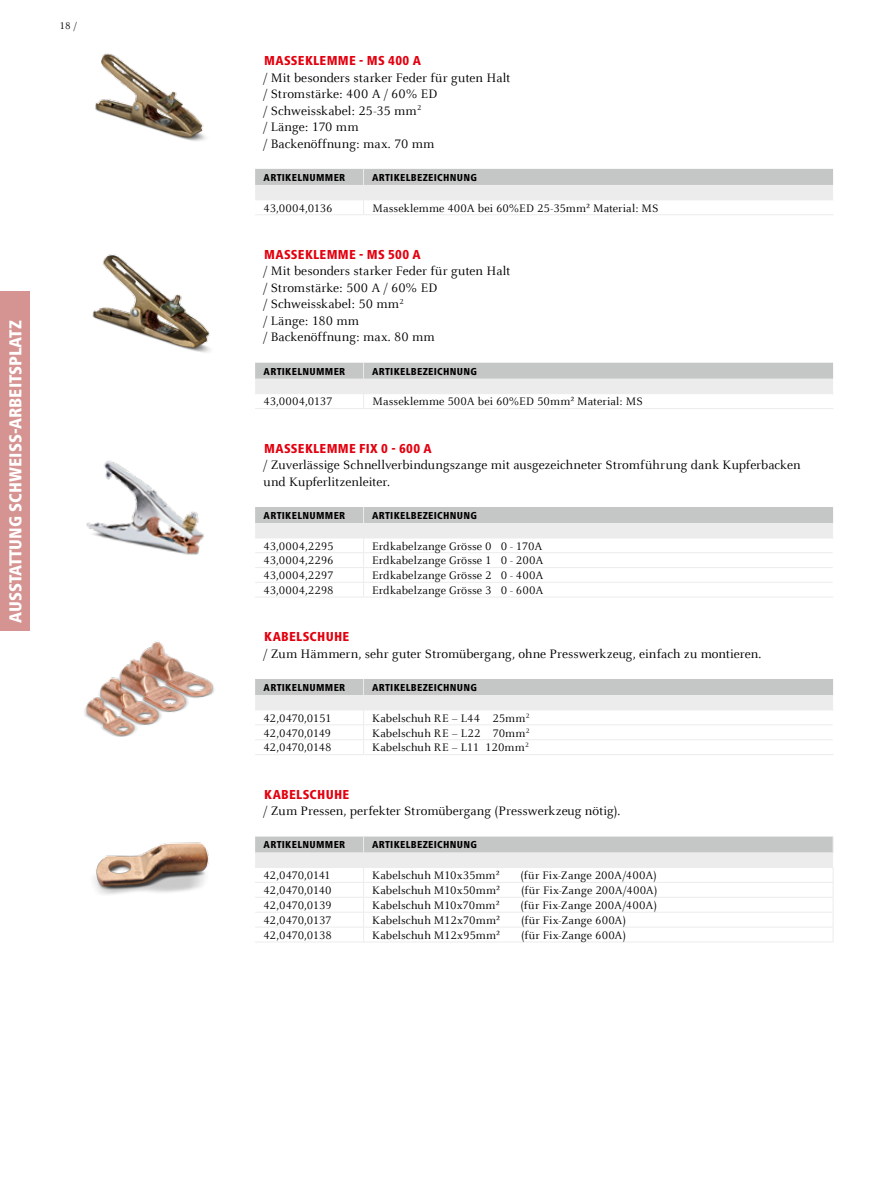
<style>
.page{position:relative;width:893px;height:1187px;background:#fff}
.page>*{position:absolute;margin:0;border:0;box-sizing:border-box;transform-origin:0 0}
.t1{font:800 condensed 18px "Frutiger Next LTW1 G";color:#fff}
.t2{font:13.5px/16.5px "Celeste Offc Pro";color:#000}
.t3{font:800 condensed 13.5px "Frutiger Next LTW1 G";letter-spacing:.02em;color:#e3000f}
.t4{font:12px "Celeste Offc Pro";letter-spacing:.005em;color:#000}
.t5{font:12px "Celeste Offc Pro";letter-spacing:-.04em;color:#000}
.t6{font:12px "Celeste Offc Pro";letter-spacing:-.03em;color:#000}
.t7{font:12px "Celeste Offc Pro";letter-spacing:-.025em;color:#000}
.t8{font:800 condensed 10.5px "Frutiger Next LTW1 G";letter-spacing:.03em;color:#000}
.t9{font:10.5px "Celeste Offc Pro";color:#000}
</style>
<div class="page">
<div style="left:0;top:291px;width:30px;height:339px;background:#d59392"></div>
<svg style="left:255px;top:169px;width:578px;height:45px"></svg>
<hr style="left:255px;top:199px;width:109px;height:1px;background:#ececed">
<hr style="left:364px;top:199px;width:469px;height:1px;background:#ececed">
<hr style="left:255px;top:214px;width:109px;height:1px;background:#ececed">
<hr style="left:364px;top:214px;width:469px;height:1px;background:#ececed">
<img style="left:95px;top:53px;width:111px;height:88px">
<svg style="left:255px;top:362px;width:578px;height:46px"></svg>
<hr style="left:255px;top:393px;width:109px;height:1px;background:#ececed">
<hr style="left:364px;top:393px;width:469px;height:1px;background:#ececed">
<hr style="left:255px;top:408px;width:109px;height:1px;background:#ececed">
<hr style="left:364px;top:408px;width:469px;height:1px;background:#ececed">
<img style="left:92px;top:254px;width:118px;height:99px">
<svg style="left:255px;top:507px;width:578px;height:89px"></svg>
<hr style="left:255px;top:537px;width:109px;height:1px;background:#ececed">
<hr style="left:364px;top:537px;width:469px;height:1px;background:#ececed">
<hr style="left:255px;top:552px;width:109px;height:1px;background:#ececed">
<hr style="left:255px;top:567px;width:109px;height:1px;background:#ececed">
<hr style="left:255px;top:582px;width:109px;height:1px;background:#ececed">
<hr style="left:255px;top:596px;width:109px;height:1px;background:#ececed">
<hr style="left:364px;top:552px;width:469px;height:1px;background:#ececed">
<hr style="left:364px;top:567px;width:469px;height:1px;background:#ececed">
<hr style="left:364px;top:582px;width:469px;height:1px;background:#ececed">
<hr style="left:364px;top:596px;width:469px;height:1px;background:#ececed">
<svg style="left:255px;top:679px;width:578px;height:75px"></svg>
<hr style="left:255px;top:709px;width:109px;height:1px;background:#ececed">
<hr style="left:364px;top:709px;width:469px;height:1px;background:#ececed">
<hr style="left:255px;top:724px;width:109px;height:1px;background:#ececed">
<hr style="left:255px;top:739px;width:109px;height:1px;background:#ececed">
<hr style="left:255px;top:754px;width:109px;height:1px;background:#ececed">
<hr style="left:364px;top:724px;width:469px;height:1px;background:#ececed">
<hr style="left:364px;top:739px;width:469px;height:1px;background:#ececed">
<hr style="left:364px;top:754px;width:469px;height:1px;background:#ececed">
<svg style="left:255px;top:836px;width:579px;height:105px"></svg>
<hr style="left:255px;top:896px;width:109px;height:1px;background:#ececed">
<hr style="left:255px;top:911px;width:109px;height:1px;background:#ececed">
<hr style="left:255px;top:926px;width:109px;height:1px;background:#ececed">
<hr style="left:255px;top:941px;width:109px;height:1px;background:#ececed">
<hr style="left:364px;top:896px;width:469px;height:1px;background:#ececed">
<hr style="left:364px;top:911px;width:469px;height:1px;background:#ececed">
<hr style="left:364px;top:926px;width:469px;height:1px;background:#ececed">
<hr style="left:364px;top:941px;width:469px;height:1px;background:#ececed">
<img style="left:86px;top:460px;width:118px;height:95px">
<img style="left:84px;top:641px;width:131px;height:96px">
<img style="left:94px;top:842px;width:115px;height:53px">
<p class="t9" style="left:60px;top:19px;width:19px">18 /</p>
<h1 class="t1" style="left:5px;top:622px;width:304px;rotate:-90deg">AUSSTATTUNG SCHWEISS-ARBEITSPLATZ</h1>
<p class="t3" style="left:264px;top:53px;width:158px">MASSEKLEMME - MS 400 A</p>
<p class="t2" style="left:264px;top:69px;width:248px">/ Mit besonders starker Feder für guten Halt / Stromstärke: 400 A / 60% ED<br>/ Schweisskabel: 25-35 mm<sup>2<br></sup>/ Länge: 170 mm<br>/ Backenöffnung: max. 70 mm</p>
<p class="t8" style="left:264px;top:171px;width:83px">ARTIKELNUMMER</p>
<p class="t8" style="left:372px;top:171px;width:106px">ARTIKELBEZEICHNUNG</p>
<p class="t4" style="left:264px;top:200px;width:71px">43,0004,0136</p>
<p class="t4" style="left:373px;top:200px;width:288px">Masseklemme 400A bei 60%ED 25-35mm² Material: MS</p>
<p class="t3" style="left:264px;top:246px;width:158px">MASSEKLEMME - MS 500 A</p>
<p class="t2" style="left:264px;top:263px;width:248px">/ Mit besonders starker Feder für guten Halt / Stromstärke: 500 A / 60% ED<br>/ Schweisskabel: 50 mm<sup>2<br></sup>/ Länge: 180 mm<br>/ Backenöffnung: max. 80 mm</p>
<p class="t8" style="left:264px;top:365px;width:83px">ARTIKELNUMMER</p>
<p class="t8" style="left:372px;top:365px;width:106px">ARTIKELBEZEICHNUNG</p>
<p class="t7" style="left:264px;top:394px;width:70px">43,0004,0137</p>
<p class="t4" style="left:373px;top:394px;width:272px">Masseklemme 500A bei 60%ED 50mm² Material: MS</p>
<p class="t3" style="left:264px;top:440px;width:169px">MASSEKLEMME FIX 0 - 600 A</p>
<p class="t2" style="left:264px;top:456px;width:538px">/ Zuverlässige Schnellverbindungszange mit ausgezeichneter Stromführung dank Kupferbacken und Kupferlitzenleiter.</p>
<p class="t8" style="left:264px;top:509px;width:83px">ARTIKELNUMMER</p>
<p class="t8" style="left:372px;top:509px;width:106px">ARTIKELBEZEICHNUNG</p>
<p class="t4" style="left:264px;top:538px;width:71px">43,0004,2295</p>
<p class="t4" style="left:372px;top:538px;width:172px">Erdkabelzange Grösse 0 0 - 170A</p>
<p class="t4" style="left:264px;top:553px;width:72px">43,0004,2296</p>
<p class="t4" style="left:372px;top:553px;width:173px">Erdkabelzange Grösse 1 0 - 200A</p>
<p class="t4" style="left:264px;top:568px;width:71px">43,0004,2297</p>
<p class="t4" style="left:372px;top:568px;width:173px">Erdkabelzange Grösse 2 0 - 400A</p>
<p class="t4" style="left:264px;top:583px;width:72px">43,0004,2298</p>
<p class="t4" style="left:372px;top:583px;width:173px">Erdkabelzange Grösse 3 0 - 600A</p>
<p class="t3" style="left:264px;top:629px;width:87px">KABELSCHUHE</p>
<p class="t2" style="left:264px;top:645px;width:499px">/ Zum Hämmern, sehr guter Stromübergang, ohne Presswerkzeug, einfach zu montieren.</p>
<p class="t8" style="left:264px;top:681px;width:83px">ARTIKELNUMMER</p>
<p class="t8" style="left:372px;top:681px;width:106px">ARTIKELBEZEICHNUNG</p>
<p class="t5" style="left:264px;top:710px;width:69px">42,0470,0151</p>
<p class="t4" style="left:372px;top:710px;width:159px">Kabelschuh RE – L44 25mm<sup>2</sup></p>
<p class="t5" style="left:264px;top:725px;width:69px">42,0470,0149</p>
<p class="t4" style="left:372px;top:725px;width:159px">Kabelschuh RE – L22 70mm<sup>2</sup></p>
<p class="t5" style="left:264px;top:740px;width:70px">42,0470,0148</p>
<p class="t4" style="left:372px;top:740px;width:158px">Kabelschuh RE – L11 120mm<sup>2</sup></p>
<p class="t3" style="left:264px;top:786px;width:87px">KABELSCHUHE</p>
<p class="t2" style="left:264px;top:802px;width:358px">/ Zum Pressen, perfekter Stromübergang (Presswerkzeug nötig).</p>
<p class="t8" style="left:264px;top:838px;width:83px">ARTIKELNUMMER</p>
<p class="t8" style="left:372px;top:838px;width:106px">ARTIKELBEZEICHNUNG</p>
<p class="t5" style="left:264px;top:868px;width:69px">42,0470,0141</p>
<p class="t4" style="left:372px;top:868px;width:129px">Kabelschuh M10x35mm²</p>
<p class="t4" style="left:521px;top:868px;width:138px">(für Fix-Zange 200A/400A)</p>
<p class="t5" style="left:264px;top:883px;width:70px">42,0470,0140</p>
<p class="t4" style="left:372px;top:883px;width:130px">Kabelschuh M10x50mm²</p>
<p class="t4" style="left:521px;top:883px;width:138px">(für Fix-Zange 200A/400A)</p>
<p class="t6" style="left:264px;top:897px;width:70px">42,0470,0139</p>
<p class="t4" style="left:372px;top:897px;width:129px">Kabelschuh M10x70mm²</p>
<p class="t4" style="left:521px;top:897px;width:138px">(für Fix-Zange 200A/400A)</p>
<p class="t6" style="left:264px;top:912px;width:70px">42,0470,0137</p>
<p class="t4" style="left:372px;top:912px;width:129px">Kabelschuh M12x70mm²</p>
<p class="t4" style="left:521px;top:912px;width:107px">(für Fix-Zange 600A)</p>
<p class="t6" style="left:264px;top:927px;width:70px">42,0470,0138</p>
<p class="t4" style="left:372px;top:927px;width:129px">Kabelschuh M12x95mm²</p>
<p class="t4" style="left:521px;top:927px;width:107px">(für Fix-Zange 600A)</p>
</div>
